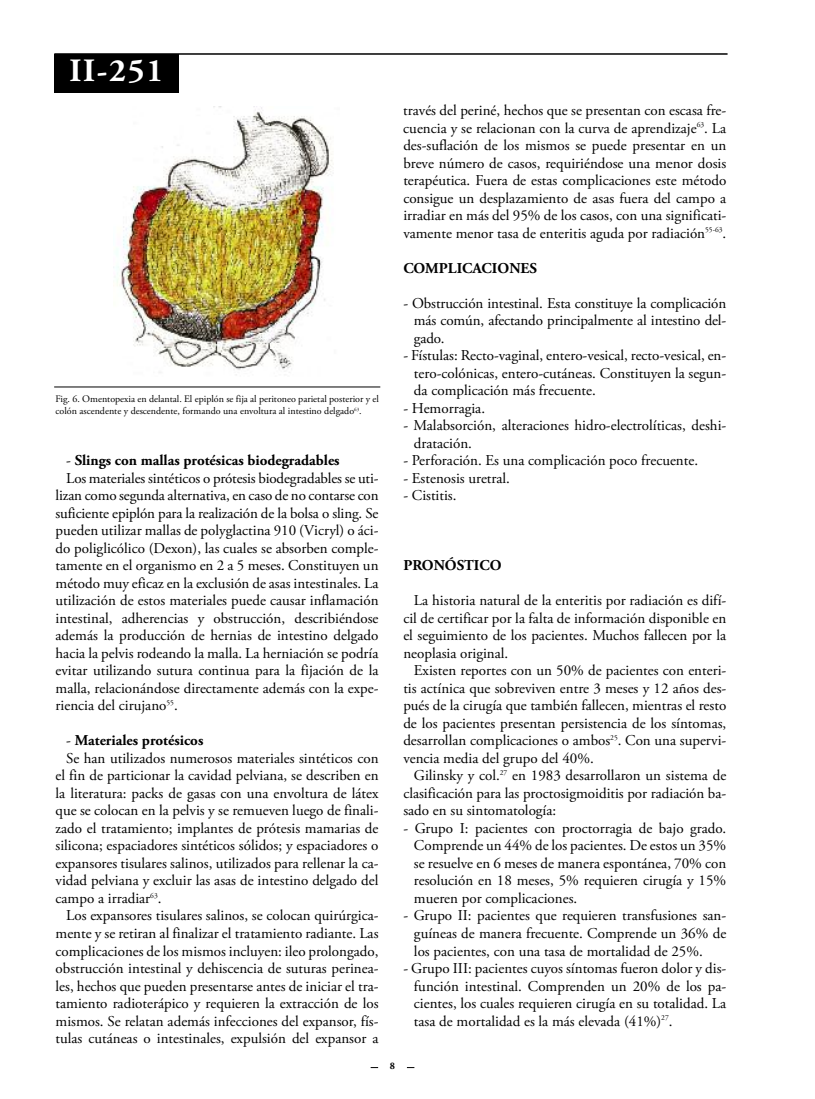
<style>
.page{position:relative;width:815px;height:1099px;background:#fff}
.page>*{position:absolute;margin:0;border:0;box-sizing:border-box;transform-origin:0 0}
.t1{font:700 32.5px "Adobe Garamond Pro";color:#fff}
.t2{font:15px/17.5px "Adobe Garamond Pro";color:#000;text-align:justify}
.t3{font:700 15px "Adobe Garamond Pro";color:#000}
.t4{font:10px/12.5px "Adobe Garamond Pro";color:#000}
.t5{font:700 10px "Adobe Garamond Pro";color:#000}
.s1{font-weight:400}
</style>
<div class="page">
<hr style="left:54px;top:53px;width:674px;height:2px;background:#333">
<div style="left:54px;top:54px;width:124px;height:38px;background:#000"></div>
<img style="left:113px;top:106px;width:220px;height:269px">
<hr style="left:54px;top:386px;width:326px;height:1px;background:#000">
<h1 class="t1" style="left:69px;top:58px;width:95px">II-251</h1>
<p class="t4" style="left:56px;top:393px;width:325px">Fig. 6. Omentopexia en delantal. El epiplón se fija al peritoneo parietal posterior y el colón ascendente y descendente, formando una envoltura al intestino delgado<sup>63</sup>.</p>
<p class="t3" style="left:66px;top:454px;width:275px"><span class="s1">-</span> Slings con mallas protésicas biodegradables</p>
<p class="t2" style="left:66px;top:470px;width:314px">Los materiales sintéticos o prótesis biodegradables se uti-</p>
<p class="t2" style="left:56px;top:488px;width:324px">lizan como segunda alternativa, en caso de no contarse con</p>
<p class="t2" style="left:56px;top:505px;width:324px">suficiente epiplón para la realización de la bolsa o sling. Se</p>
<p class="t2" style="left:56px;top:523px;width:324px">pueden utilizar mallas de polyglactina 910 (Vicryl) o áci-</p>
<p class="t2" style="left:56px;top:540px;width:324px">do poliglicólico (Dexon), las cuales se absorben comple-</p>
<p class="t2" style="left:56px;top:558px;width:324px">tamente en el organismo en 2 a 5 meses. Constituyen un</p>
<p class="t2" style="left:56px;top:575px;width:324px">método muy eficaz en la exclusión de asas intestinales. La</p>
<p class="t2" style="left:56px;top:593px;width:324px">utilización de estos materiales puede causar inflamación</p>
<p class="t2" style="left:56px;top:610px;width:324px">intestinal, adherencias y obstrucción, describiéndose</p>
<p class="t2" style="left:56px;top:628px;width:324px">además la producción de hernias de intestino delgado</p>
<p class="t2" style="left:56px;top:645px;width:324px">hacia la pelvis rodeando la malla. La herniación se podría</p>
<p class="t2" style="left:56px;top:663px;width:324px">evitar utilizando sutura continua para la fijación de la</p>
<p class="t2" style="left:56px;top:680px;width:324px">malla, relacionándose directamente además con la expe-</p>
<p class="t2" style="left:56px;top:698px;width:124px">riencia del cirujano<sup>55</sup>.</p>
<p class="t3" style="left:66px;top:734px;width:139px"><span class="s1">-</span> Materiales protésicos</p>
<p class="t2" style="left:66px;top:750px;width:314px">Se han utilizados numerosos materiales sintéticos con</p>
<p class="t2" style="left:56px;top:768px;width:324px">el fin de particionar la cavidad pelviana, se describen en</p>
<p class="t2" style="left:56px;top:785px;width:324px">la literatura: packs de gasas con una envoltura de látex</p>
<p class="t2" style="left:56px;top:803px;width:324px">que se colocan en la pelvis y se remueven luego de finali-</p>
<p class="t2" style="left:56px;top:820px;width:324px">zado el tratamiento; implantes de prótesis mamarias de</p>
<p class="t2" style="left:56px;top:838px;width:324px">silicona; espaciadores sintéticos sólidos; y espaciadores o</p>
<p class="t2" style="left:56px;top:855px;width:324px">expansores tisulares salinos, utilizados para rellenar la ca-</p>
<p class="t2" style="left:56px;top:873px;width:324px">vidad pelviana y excluir las asas de intestino delgado del</p>
<p class="t2" style="left:56px;top:890px;width:107px">campo a irradiar<sup>63</sup>.</p>
<p class="t2" style="left:66px;top:908px;width:314px">Los expansores tisulares salinos, se colocan quirúrgica-</p>
<p class="t2" style="left:56px;top:925px;width:324px">mente y se retiran al finalizar el tratamiento radiante. Las</p>
<p class="t2" style="left:56px;top:943px;width:324px">complicaciones de los mismos incluyen: ileo prolongado,</p>
<p class="t2" style="left:56px;top:960px;width:324px">obstrucción intestinal y dehiscencia de suturas perinea-</p>
<p class="t2" style="left:56px;top:978px;width:324px">les, hechos que pueden presentarse antes de iniciar el tra-</p>
<p class="t2" style="left:56px;top:995px;width:324px">tamiento radioterápico y requieren la extracción de los</p>
<p class="t2" style="left:56px;top:1013px;width:324px">mismos. Se relatan además infecciones del expansor, fís-</p>
<p class="t2" style="left:56px;top:1030px;width:324px">tulas cutáneas o intestinales, expulsión del expansor a</p>
<p class="t2" style="left:403px;top:103px;width:324px">través del periné, hechos que se presentan con escasa fre&shy;cuencia y se relacionan con la curva de aprendizaje<sup>63</sup>. La des-suflación de los mismos se puede presentar en un breve número de casos, requiriéndose una menor dosis terapéutica. Fuera de estas complicaciones este método consigue un desplazamiento de asas fuera del campo a irradiar en más del 95% de los casos, con una significati&shy;vamente menor tasa de enteritis aguda por radiación<sup>55-63</sup>.</p>
<p class="t3" style="left:403px;top:262px;width:135px">COMPLICACIONES</p>
<p class="t2" style="left:414px;top:295px;width:314px;text-indent:-11px">- Obstrucción intestinal. Esta constituye la complicación más común, afectando principalmente al intestino del&shy;gado.</p>
<p class="t2" style="left:414px;top:348px;width:314px;text-indent:-11px">- Fístulas: Recto-vaginal, entero-vesical, recto-vesical, en&shy;tero-colónicas, entero-cutáneas. Constituyen la segun&shy;da complicación más frecuente.</p>
<p class="t2" style="left:403px;top:400px;width:83px">- Hemorragia.</p>
<p class="t2" style="left:414px;top:418px;width:314px;text-indent:-11px">- Malabsorción, alteraciones hidro-electrolíticas, deshi&shy;dratación.</p>
<p class="t2" style="left:403px;top:453px;width:296px">- Perforación. Es una complicación poco frecuente.</p>
<p class="t2" style="left:403px;top:470px;width:108px">- Estenosis uretral.</p>
<p class="t2" style="left:403px;top:488px;width:55px">- Cistitis.</p>
<p class="t3" style="left:403px;top:559px;width:100px">PRONÓSTICO</p>
<p class="t2" style="left:403px;top:593px;width:324px;text-indent:11px">La historia natural de la enteritis por radiación es difí&shy;cil de certificar por la falta de información disponible en el seguimiento de los pacientes. Muchos fallecen por la neoplasia original.</p>
<p class="t2" style="left:403px;top:663px;width:324px;text-indent:11px">Existen reportes con un 50% de pacientes con enteri&shy;tis actínica que sobreviven entre 3 meses y 12 años des&shy;pués de la cirugía que también fallecen, mientras el resto de los pacientes presentan persistencia de los síntomas, desarrollan complicaciones o ambos<sup>25</sup>. Con una supervi&shy;vencia media del grupo del 40%.</p>
<p class="t2" style="left:403px;top:768px;width:324px;text-indent:11px">Gilinsky y col.<sup>27</sup> en 1983 desarrollaron un sistema de clasificación para las proctosigmoiditis por radiación ba&shy;sado en su sintomatología:</p>
<p class="t2" style="left:414px;top:820px;width:314px;text-indent:-11px">- Grupo I: pacientes con proctorragia de bajo grado.<br>Comprende un 44% de los pacientes. De estos un 35% se resuelve en 6 meses de manera espontánea, 70% con resolución en 18 meses, 5% requieren cirugía y 15% mueren por complicaciones.</p>
<p class="t2" style="left:414px;top:908px;width:314px;text-indent:-11px">- Grupo II: pacientes que requieren transfusiones san&shy;guíneas de manera frecuente. Comprende un 36% de los pacientes, con una tasa de mortalidad de 25%.</p>
<p class="t2" style="left:414px;top:960px;width:314px;text-indent:-11px">- Grupo III: pacientes cuyos síntomas fueron dolor y dis&shy;función intestinal. Comprenden un 20% de los pa&shy;cientes, los cuales requieren cirugía en su totalidad. La tasa de mortalidad es la más elevada (41%)<sup>27</sup>.</p>
<p class="t5" style="left:390px;top:1062px;width:7px">8</p>
</div>
